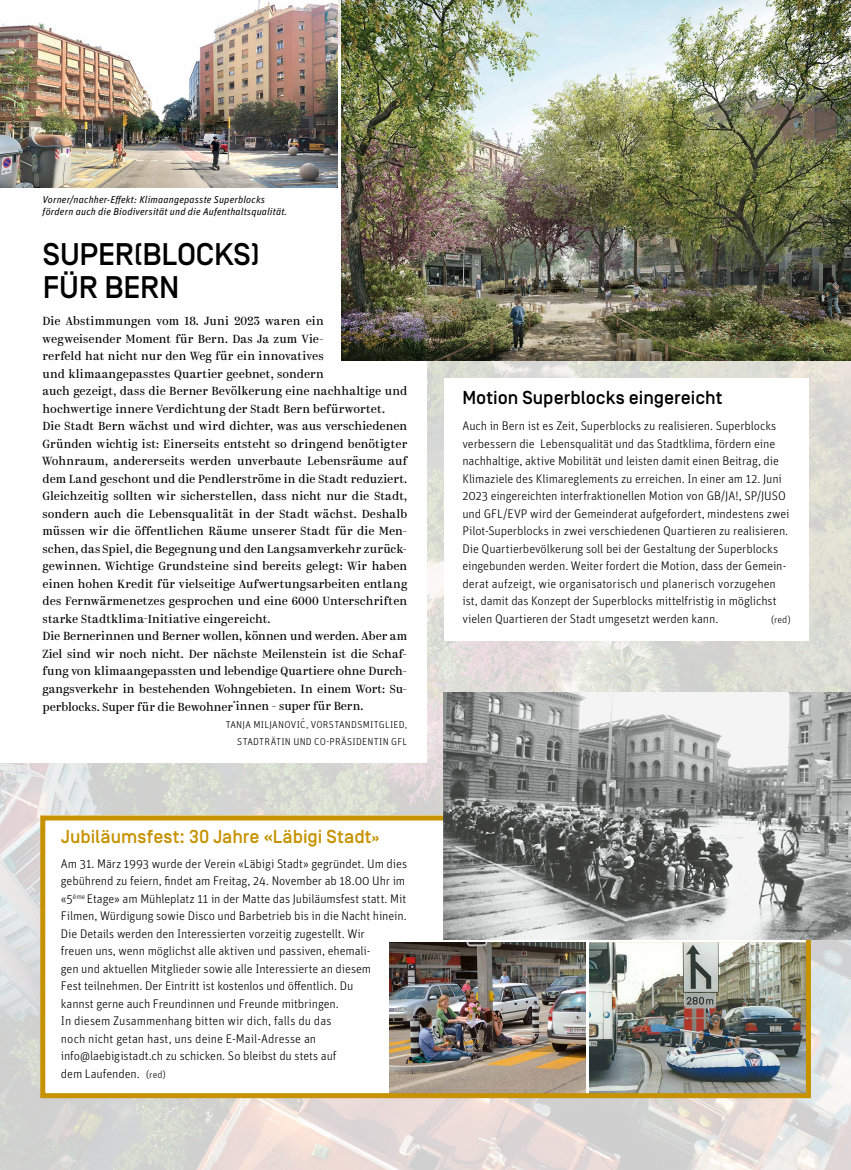
<style>
.page{position:relative;width:851px;height:1170px;background:#fff}
.page>*{position:absolute;margin:0;border:0;box-sizing:border-box;transform-origin:0 0}
.t1{font:500 31.25px/33.1px "Simplon Norm";letter-spacing:-.01em;color:#000}
.t2{font:500 18.75px "Simplon Norm";color:#c79200}
.t3{font:500 18.75px "Simplon Norm";color:#000}
.t4{font:300 12.5px/17.5px "Unit OT";letter-spacing:-.01em;color:#000}
.t5{font:11.88px/17.5px "Kazimir";letter-spacing:.005em;color:#000}
.t6{font:italic 10px/12px "Unit OT";letter-spacing:.015em;color:#000}
.t7{font:300 10px/17.5px "Unit OT";letter-spacing:.025em;color:#000;text-align:right}
.s1{font-size:16.25px}
.s2{font-size:10px}
</style>
<div class="page">
<img style="left:0;top:0;width:850px;height:1169px">
<div style="left:0;top:45px;width:426px;height:717px;background:#fff"></div>
<img style="left:0;top:0;width:338px;height:188px">
<img style="left:341px;top:0;width:509px;height:360px">
<div style="left:444px;top:378px;width:364px;height:262px;background:#fff"></div>
<div style="left:43px;top:815px;width:765px;height:280px;background:#fff"></div>
<img style="left:589px;top:942px;width:215px;height:149px">
<img style="left:389px;top:942px;width:196px;height:149px">
<div style="left:40px;top:815px;width:770px;height:282px;border:5px solid #c79200"></div>
<img style="left:443px;top:693px;width:407px;height:246px">
<p class="t6" style="left:43px;top:193px;width:246px">Vorner/nachher-Effekt: Klimaangepasste Superblocks fördern auch die Biodiversität und die Aufenthaltsqualität.</p>
<h1 class="t1" style="left:43px;top:239px;width:219px">SUPER(BLOCKS)<br>FÜR BERN</h1>
<p class="t5" style="left:43px;top:312px;width:366px">Die Abstimmungen vom 18. Juni 2023 waren ein<br>wegweisender Moment für Bern. Das Ja zum Vie-<br>rerfeld hat nicht nur den Weg für ein innovatives<br>und klimaangepasstes Quartier geebnet, sondern<br>auch gezeigt, dass die Berner Bevölkerung eine nachhaltige und hochwertige innere Verdichtung der Stadt Bern befürwortet.<br>Die Stadt Bern wächst und wird dichter, was aus verschiedenen Gründen wichtig ist: Einerseits entsteht so dringend benötigter Wohnraum, andererseits werden unverbaute Lebensräume auf dem Land geschont und die Pendlerströme in die Stadt reduziert.<br>Gleichzeitig sollten wir sicherstellen, dass nicht nur die Stadt, sondern auch die Lebensqualität in der Stadt wächst. Deshalb müssen wir die öffentlichen Räume unserer Stadt für die Men&shy;schen, das Spiel, die Begegnung und den Langsamverkehr zurück&shy;gewinnen. Wichtige Grundsteine sind bereits gelegt: Wir haben einen hohen Kredit für vielseitige Aufwertungsarbeiten entlang des Fernwärmenetzes gesprochen und eine 6000 Unterschriften starke Stadtklima-Initiative eingereicht.<br>Die Bernerinnen und Berner wollen, können und werden. Aber am Ziel sind wir noch nicht. Der nächste Meilenstein ist die Schaf&shy;fung von klimaangepassten und lebendige Quartiere ohne Durch&shy;gangsverkehr in bestehenden Wohngebieten. In einem Wort: Su&shy;perblocks. Super für die Bewohner<sup>*</sup>innen - super für Bern.</p>
<p class="t7" style="left:226px;top:715px;width:183px">TANJA MILJANOVIC, VORSTANDSMITGLIED,<br>STADTRÄTIN UND CO-PRÄSIDENTIN GFL</p>
<h2 class="t2" style="left:61px;top:826px;width:320px">Jubiläumsfest: 30 Jahre «Läbigi Stadt<span class="s1">»</span></h2>
<p class="t4" style="left:61px;top:854px;width:348px">Am 31. März 1993 wurde der Verein «Läbigi Stadt» gegründet. Um dies gebührend zu feiern, findet am Freitag, 24. November ab 18.00 Uhr im «5<sup>éme</sup> Etage» am Mühleplatz 11 in der Matte das Jubiläumsfest statt. Mit Filmen, Würdigung sowie Disco und Barbetrieb bis in die Nacht hinein.<br>Die Details werden den Interessierten vorzeitig zugestellt. Wir<br>freuen uns, wenn möglichst alle aktiven und passiven, ehemali-<br>gen und aktuellen Mitglieder sowie alle Interessierte an diesem<br>Fest teilnehmen. Der Eintritt ist kostenlos und öffentlich. Du<br>kannst gerne auch Freundinnen und Freunde mitbringen.<br>In diesem Zusammenhang bitten wir dich, falls du das<br>noch nicht getan hast, uns deine E-Mail-Adresse an info@laebigistadt.ch zu schicken. So bleibst du stets auf<br>dem Laufenden. <span class="s2">(red)</span></p>
<h2 class="t3" style="left:462px;top:388px;width:262px">Motion Superblocks eingereicht</h2>
<p class="t4" style="left:462px;top:417px;width:328px">Auch in Bern ist es Zeit, Superblocks zu realisieren. Superblocks verbessern die Lebensqualität und das Stadtklima, fördern eine nachhaltige, aktive Mobilität und leisten damit einen Beitrag, die Klimaziele des Klimareglements zu erreichen. In einer am 12. Juni 2023 eingereichten interfraktionellen Motion von GB/JA!, SP/JUSO und GFL/EVP wird der Gemeinderat aufgefordert, mindestens zwei Pilot-Superblocks in zwei verschiedenen Quartieren zu realisieren.<br>Die Quartierbevölkerung soll bei der Gestaltung der Superblocks eingebunden werden. Weiter fordert die Motion, dass der Gemein&shy;derat aufzeigt, wie organisatorisch und planerisch vorzugehen ist, damit das Konzept der Superblocks mittelfristig in möglichst vielen Quartieren der Stadt umgesetzt werden kann.</p>
<p class="t7" style="left:771px;top:610px;width:21px">(red)</p>
</div>
